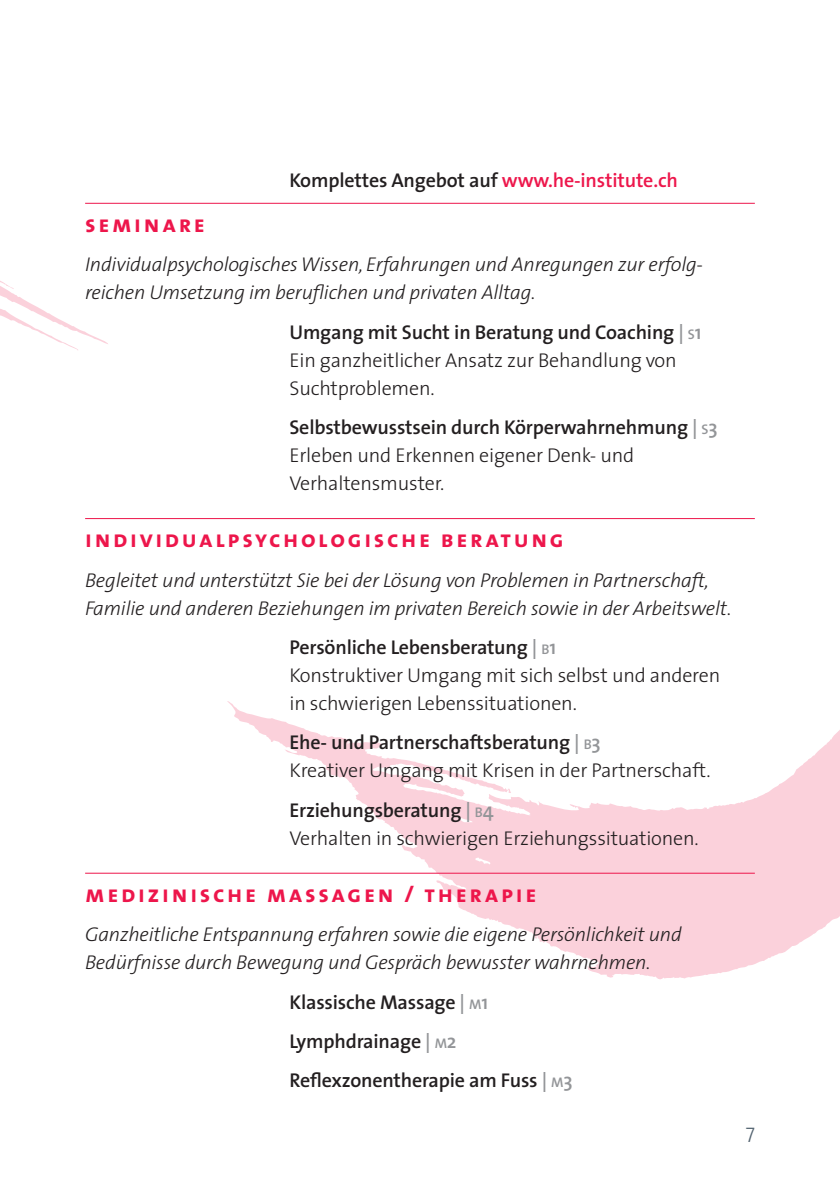
<style>
.page{position:relative;width:840px;height:1191px;background:#fff}
.page>*{position:absolute;margin:0;border:0;box-sizing:border-box;transform-origin:0 0}
.head_1_-_red{font:24px "The Sans Bold Caps";letter-spacing:.11em;color:#ed164b}
.body_copy{font:300 20px/28px "The Sans";letter-spacing:-.01em;color:#231f20}
.body_copy-2{font:italic 300 20px/28px "The Sans";letter-spacing:-.01em;color:#231f20}
.body_copy-3{font:600 20px "The Sans";letter-spacing:-.01em;color:#231f20}
.t1{font:300 20px "The Sans";color:#52626f}
.s1{color:#ed164b}
.s2{font-weight:600}
.s3{font-weight:600;color:#939598}
.s4{font-weight:600;font-size:14px;color:#939598}
.s5{color:#939598}
.s6{font-size:14px;color:#939598}
</style>
<div class="page">
<svg style="left:227px;top:518px;width:612px;height:462px"></svg>
<svg style="left:0;top:202px;width:108px;height:148px"></svg>
<hr style="left:85px;top:203px;width:669px;height:1px;background:#ed164b">
<hr style="left:85px;top:518px;width:669px;height:1px;background:#ed164b">
<hr style="left:85px;top:873px;width:669px;height:1px;background:#ed164b">
<p class="body_copy-3" style="left:289px;top:164px;width:390px">Komplettes Angebot auf <span class="s1">www.he-institute.ch</span></p>
<p class="head_1_-_red" style="left:85px;top:204px;width:121px">seminare</p>
<p class="body_copy-2" style="left:85px;top:250px;width:619px">Individualpsychologisches Wissen, Erfahrungen und Anregungen zur erfolg&shy;reichen Umsetzung im beruflichen und privaten Alltag.</p>
<p class="body_copy" style="left:289px;top:317px;width:413px"><span class="s2">Umgang mit Sucht in Beratung und Coaching</span> <span class="s3">|</span> <span class="s4">S</span><span class="s3">1<br></span>Ein ganzheitlicher Ansatz zur Behandlung von<br>Suchtproblemen.</p>
<p class="body_copy" style="left:289px;top:412px;width:429px"><span class="s2">Selbstbewusstsein durch Körperwahrnehmung</span> <span class="s3">|</span> <span class="s4">S</span><span class="s3">3<br></span>Erleben und Erkennen eigener Denk- und<br>Verhaltensmuster.</p>
<p class="head_1_-_red" style="left:85px;top:519px;width:480px">individualpsychologische beratung</p>
<p class="body_copy-2" style="left:85px;top:565px;width:647px">Begleitet und unterstützt Sie bei der Lösung von Problemen in Partnerschaft,<br>Familie und anderen Beziehungen im privaten Bereich sowie in der Arbeitswelt.</p>
<p class="body_copy" style="left:289px;top:632px;width:432px"><span class="s2">Persönliche Lebensberatung</span> <span class="s3">|</span> <span class="s4">B</span><span class="s3">1<br></span>Konstruktiver Umgang mit sich selbst und anderen in schwierigen Lebenssituationen.</p>
<p class="body_copy" style="left:289px;top:728px;width:422px"><span class="s2">Ehe- und Partnerschaftsberatung</span> <span class="s3">|</span> <span class="s4">B</span><span class="s3">3<br></span>Kreativer Umgang mit Krisen in der Partnerschaft.</p>
<p class="body_copy" style="left:289px;top:795px;width:410px"><span class="s2">Erziehungsberatung</span> <span class="s3">|</span> <span class="s4">B</span><span class="s3">4<br></span>Verhalten in schwierigen Erziehungssituationen.</p>
<p class="head_1_-_red" style="left:85px;top:873px;width:452px">medizinische massagen / therapie</p>
<p class="body_copy-2" style="left:85px;top:919px;width:598px">Ganzheitliche Entspannung erfahren sowie die eigene Persönlichkeit und<br>Bedürfnisse durch Bewegung und Gespräch bewusster wahrnehmen.</p>
<p class="body_copy-3" style="left:289px;top:985px;width:200px">Klassische Massage <span class="s5">|</span> <span class="s6">M</span><span class="s5">1</span></p>
<p class="body_copy-3" style="left:289px;top:1024px;width:168px">Lymphdrainage <span class="s5">|</span> <span class="s6">M</span><span class="s5">2</span></p>
<p class="body_copy-3" style="left:289px;top:1063px;width:284px">Reflexzonentherapie am Fuss <span class="s5">|</span> <span class="s6">M</span><span class="s5">3</span></p>
<p class="t1" style="left:745px;top:1114px;width:11px">7</p>
</div>
